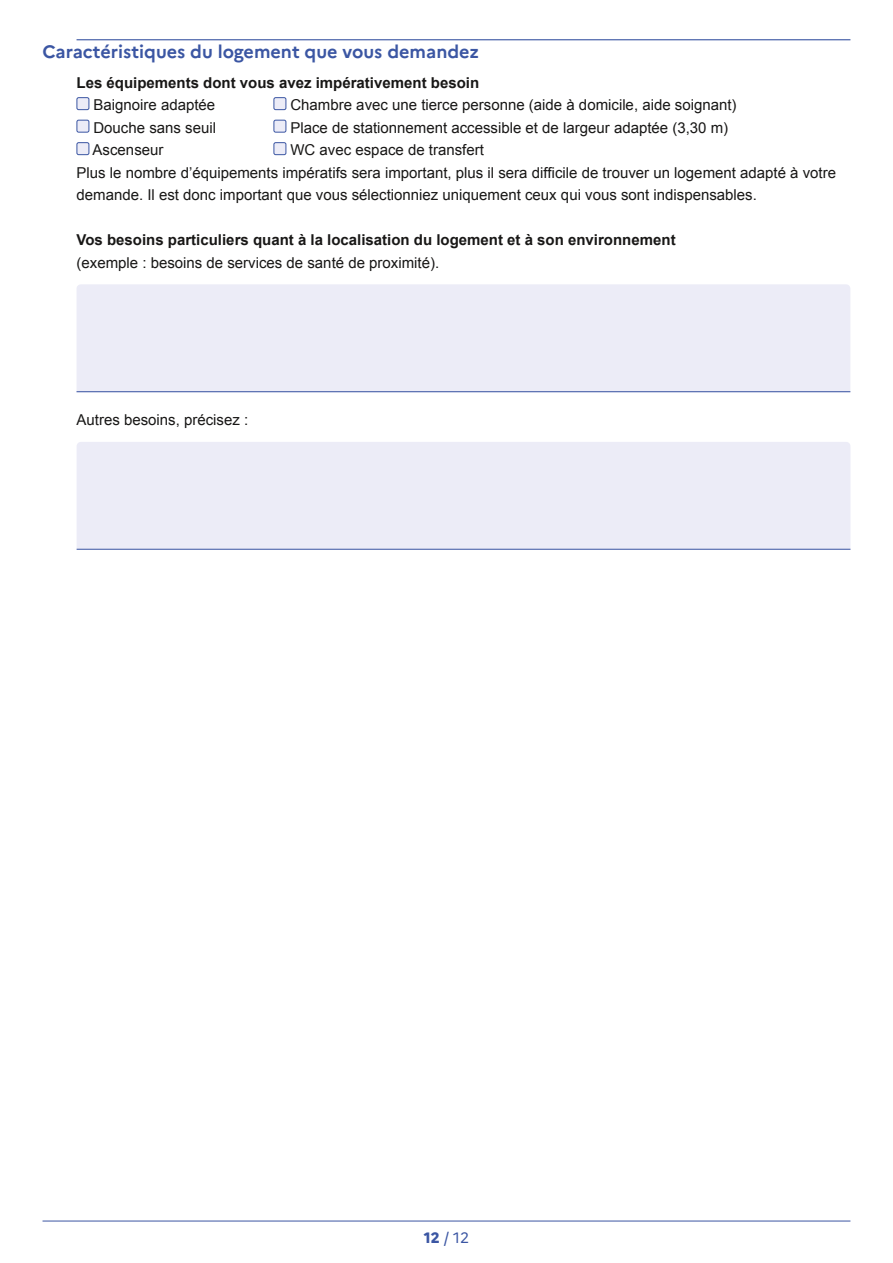
<style>
.page{position:relative;width:893px;height:1263px;background:#fff}
.page>*{position:absolute;margin:0;border:0;box-sizing:border-box;transform-origin:0 0}
.h3_-_titre_sous-part{font:700 18px "Marianne";color:#3b56a3}
.sur-titre_champs_-_n{font:15px "Arial";color:#181716}
.sur-titre_champs_-_n-2{font:700 15px "Arial";color:#181716}
.lignes_-_tab_24col{font:700 15px "Arial";color:#181716}
.t1{font:15px "Marianne";color:#3b56a3}
.s1{font-weight:800}
</style>
<div class="page">
<hr style="left:43px;top:1221px;width:807px;height:1px;background:#3b56a3">
<hr style="left:77px;top:39px;width:773px;height:1px;background:#3b56a3">
<div style="left:77px;top:98px;width:12px;height:12px;background:#ececf7;border-radius:2px"></div>
<div style="left:77px;top:97px;width:12px;height:13px;border:1px solid #3b56a3;border-radius:2px"></div>
<div style="left:274px;top:98px;width:12px;height:12px;background:#ececf7;border-radius:2px"></div>
<div style="left:274px;top:97px;width:12px;height:13px;border:1px solid #3b56a3;border-radius:2px"></div>
<div style="left:77px;top:120px;width:12px;height:12px;background:#ececf7;border-radius:2px"></div>
<div style="left:77px;top:120px;width:12px;height:13px;border:1px solid #3b56a3;border-radius:2px"></div>
<div style="left:274px;top:120px;width:12px;height:12px;background:#ececf7;border-radius:2px"></div>
<div style="left:274px;top:120px;width:12px;height:13px;border:1px solid #3b56a3;border-radius:2px"></div>
<div style="left:77px;top:143px;width:12px;height:12px;background:#ececf7;border-radius:2px"></div>
<div style="left:77px;top:142px;width:12px;height:13px;border:1px solid #3b56a3;border-radius:2px"></div>
<div style="left:274px;top:143px;width:12px;height:12px;background:#ececf7;border-radius:2px"></div>
<div style="left:274px;top:142px;width:12px;height:13px;border:1px solid #3b56a3;border-radius:2px"></div>
<div style="left:77px;top:284px;width:773px;height:107px;background:#ececf7"></div>
<hr style="left:77px;top:391px;width:773px;height:1px;background:#3b56a3">
<div style="left:77px;top:442px;width:773px;height:107px;background:#ececf7"></div>
<hr style="left:77px;top:549px;width:773px;height:1px;background:#3b56a3">
<p class="h3_-_titre_sous-part" style="left:43px;top:40px;width:438px">Caractéristiques du logement que vous demandez</p>
<p class="lignes_-_tab_24col" style="left:77px;top:72px;width:404px">Les équipements dont vous avez impérativement besoin</p>
<p class="sur-titre_champs_-_n" style="left:93px;top:95px;width:123px">Baignoire adaptée</p>
<p class="sur-titre_champs_-_n" style="left:290px;top:95px;width:448px">Chambre avec une tierce personne (aide à domicile, aide soignant)</p>
<p class="sur-titre_champs_-_n" style="left:93px;top:117px;width:124px">Douche sans seuil</p>
<p class="sur-titre_champs_-_n" style="left:290px;top:117px;width:439px">Place de stationnement accessible et de largeur adaptée (3,30 m)</p>
<p class="sur-titre_champs_-_n" style="left:93px;top:140px;width:72px">Ascenseur</p>
<p class="sur-titre_champs_-_n" style="left:290px;top:140px;width:195px">WC avec espace de transfert</p>
<p class="sur-titre_champs_-_n" style="left:77px;top:162px;width:761px">Plus le nombre d’équipements impératifs sera important, plus il sera difficile de trouver un logement adapté à votre</p>
<p class="sur-titre_champs_-_n" style="left:77px;top:185px;width:682px">demande. Il est donc important que vous sélectionniez uniquement ceux qui vous sont indispensables.</p>
<p class="sur-titre_champs_-_n-2" style="left:77px;top:230px;width:601px">Vos besoins particuliers quant à la localisation du logement et à son environnement</p>
<p class="sur-titre_champs_-_n" style="left:77px;top:252px;width:364px">(exemple : besoins de services de santé de proximité).</p>
<p class="sur-titre_champs_-_n" style="left:77px;top:410px;width:173px">Autres besoins, précisez :</p>
<p class="t1" style="left:424px;top:1228px;width:47px"><span class="s1">12</span> / 12</p>
</div>
